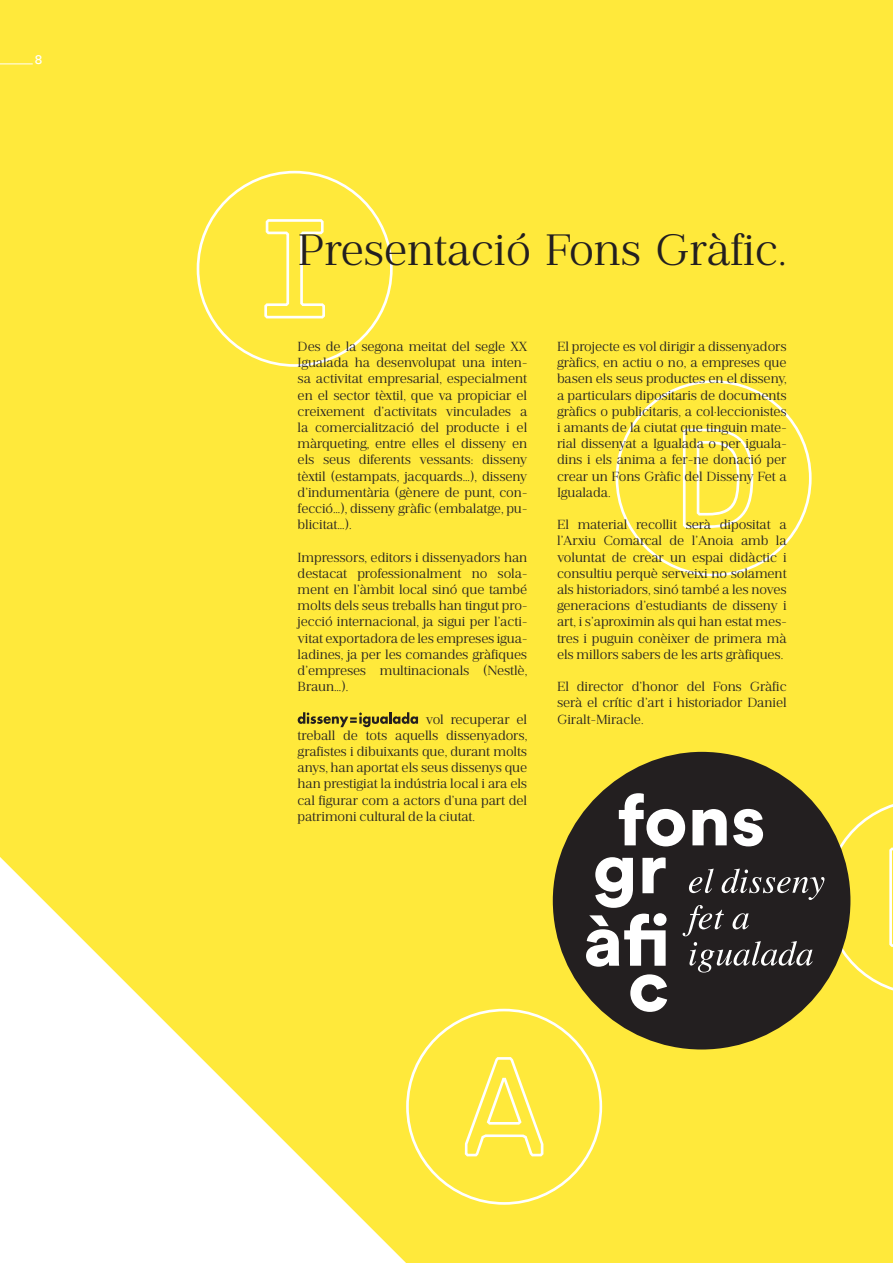
<style>
.page{position:relative;width:893px;height:1263px;background:#ffe93b}
.page>*{position:absolute;margin:0;border:0;box-sizing:border-box;transform-origin:0 0}
.t1{font:45px "Jules Text";letter-spacing:-.015em;color:#231f20}
.t2{font:13.5px/16.2px "Jules Text";letter-spacing:-.01em;color:#231f20;text-align:justify}
.t3{font:13.5px "Circular Std";color:#fff}
</style>
<div class="page">
<svg style="left:0;top:857px;width:406px;height:406px"></svg>
<hr style="left:0;top:64px;width:33px;height:1px;background:#fff">
<svg style="left:298px;top:712px;width:120px;height:15px"></svg>
<svg style="left:197px;top:171px;width:196px;height:196px"></svg>
<svg style="left:616px;top:380px;width:196px;height:196px"></svg>
<div style="left:553px;top:752px;width:297px;height:297px;background:#231f20;border-radius:50%"></div>
<svg style="left:406px;top:793px;width:487px;height:412px"></svg>
<p class="t3" style="left:35px;top:51px;width:9px">8</p>
<h1 class="t1" style="left:298px;top:222px;width:490px">Presentació Fons Gràfic.</h1>
<p class="t2" style="left:298px;top:338px;width:231px">Des de la segona meitat del segle XX Igualada ha desenvolupat una inten&shy;sa activitat empresarial, especialment en el sector tèxtil, que va propiciar el creixement d’activitats vinculades a la comercialització del producte i el màrqueting, entre elles el disseny en els seus diferents vessants: disseny tèxtil (estampats, jacquards…), disseny d’indumentària (gènere de punt, con&shy;fecció…), disseny gràfic (embalatge, pu&shy;blicitat…).</p>
<p class="t2" style="left:298px;top:549px;width:231px">Impressors, editors i dissenyadors han destacat professionalment no sola&shy;ment en l’àmbit local sinó que també molts dels seus treballs han tingut pro&shy;jecció internacional, ja sigui per l’acti&shy;vitat exportadora de les empreses igua&shy;ladines, ja per les comandes gràfiques d’empreses multinacionals (Nestlè, Braun…).</p>
<p class="t2" style="left:298px;top:711px;width:231px;text-indent:128px">vol recuperar el treball de tots aquells dissenyadors, grafistes i dibuixants que, durant molts anys, han aportat els seus dissenys que han prestigiat la indústria local i ara els cal figurar com a actors d’una part del patrimoni cultural de la ciutat.</p>
<p class="t2" style="left:557px;top:338px;width:231px">El projecte es vol dirigir a dissenyadors gràfics, en actiu o no, a empreses que basen els seus productes en el disseny, a particulars dipositaris de documents gràfics o publicitaris, a col·leccionistes i amants de la ciutat que tinguin mate&shy;rial dissenyat a Igualada o per iguala&shy;dins i els anima a fer-ne donació per crear un Fons Gràfic del Disseny Fet a Igualada.</p>
<p class="t2" style="left:557px;top:516px;width:231px">El material recollit serà dipositat a l’Arxiu Comarcal de l’Anoia amb la voluntat de crear un espai didàctic i consultiu perquè serveixi no solament als historiadors, sinó també a les noves generacions d’estudiants de disseny i art, i s’aproximin als qui han estat mes&shy;tres i puguin conèixer de primera mà els millors sabers de les arts gràfiques.</p>
<p class="t2" style="left:557px;top:678px;width:231px">El director d’honor del Fons Gràfic serà el crític d’art i historiador Daniel Giralt-Miracle.</p>
</div>
